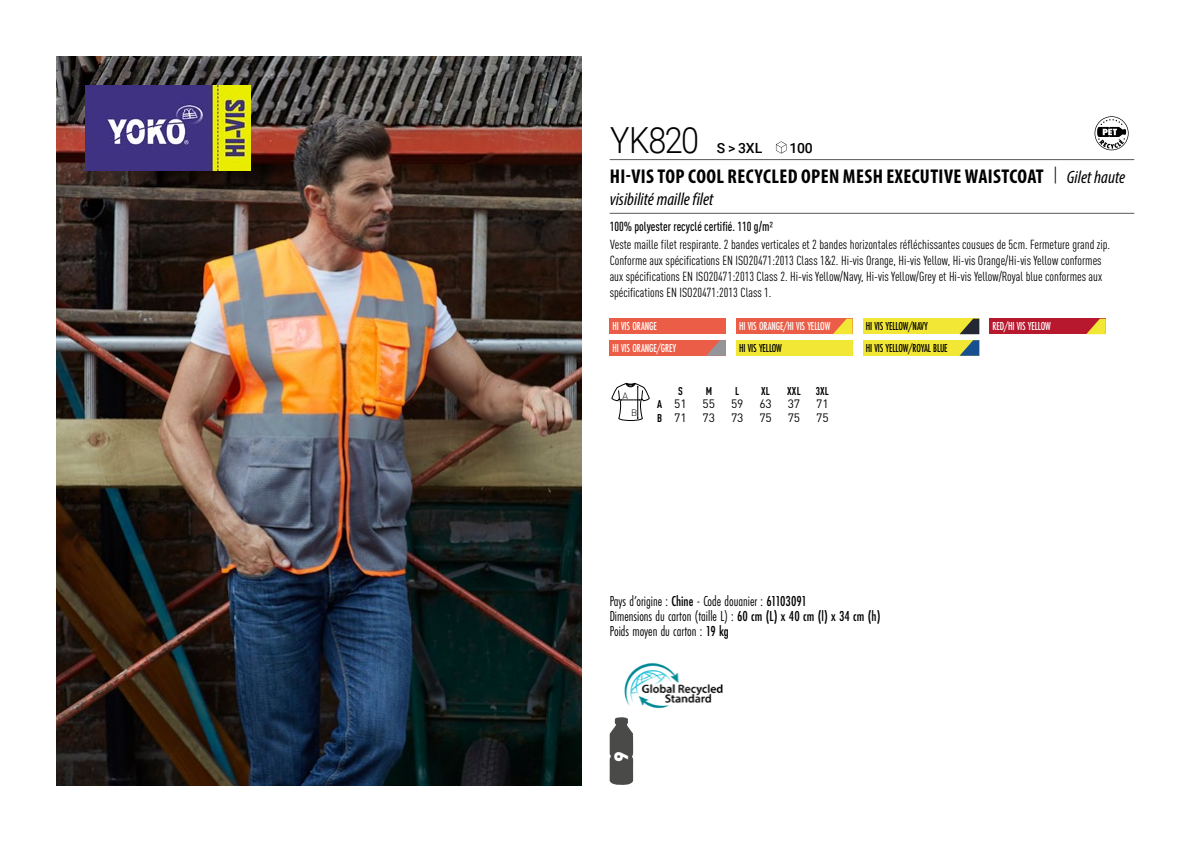
<style>
.page{position:relative;width:1191px;height:842px;background:#fff}
.page>*{position:absolute;margin:0;border:0;box-sizing:border-box;transform-origin:0 0}
.t1{font:300 36px "Roboto";letter-spacing:-.04em;color:#000;scale:.9 1}
.t2{font:700 condensed 20px "Myriad Pro";letter-spacing:.02em;color:#000}
.t3{font:900 19.2px "DIN Pro";color:#fff}
.t4{font:italic 18px "Myriad Variable Concept";color:#000}
.t5{font:15px "Futura PT Cond";color:#000;scale:.95 1}
.t6{font:500 14px "Roboto";letter-spacing:-.02em;color:#000}
.t7{font:condensed 13px/16px "DIN Pro";color:#000}
.grammage_2020{font:500 condensed 13px "DIN Pro";color:#000;scale:.95 1}
.Coloris_nuancier_blanc{font:500 12px "Futura PT Cond";letter-spacing:-.01em;color:#fff;scale:.9 1}
.Coloris_nuancier_blanc-2{font:500 12px "Futura PT Cond";letter-spacing:-.01em;color:#000;scale:.9 1}
._88_tailles_tab_maigre_2016{font:12px "DIN Pro";color:#000}
.Coloris_nuancier{font:500 12px "Futura PT Cond";letter-spacing:-.01em;color:#000;scale:.9 1}
._88_tailles_tab_maigre_2016-2{font:700 condensed 11.2px "DIN Pro";letter-spacing:.02em;color:#000;scale:.95 1}
.t8{font:300 9.2px "DIN";color:#000}
.s1{font-family:"Roboto Condensed";font-weight:300;font-stretch:normal}
.s2{font-family:"Myriad Variable Concept";font-weight:400;font-style:italic;font-stretch:normal;font-size:18px}
.s3{font-weight:700;font-stretch:condensed;font-size:11.2px}
.s4{font-weight:500}
</style>
<div class="page">
<img style="left:57px;top:57px;width:524px;height:728px">
<img style="left:85px;top:85px;width:166px;height:85px">
<svg style="left:1094px;top:116px;width:34px;height:34px"></svg>
<div style="left:609px;top:319px;width:117px;height:15px;background:#eb5d46"></div>
<div style="left:609px;top:340px;width:117px;height:16px;background:#eb5d46"></div>
<svg style="left:706px;top:340px;width:20px;height:16px"></svg>
<div style="left:736px;top:319px;width:116px;height:15px;background:#eb5d46"></div>
<svg style="left:833px;top:319px;width:19px;height:15px"></svg>
<div style="left:736px;top:340px;width:116px;height:16px;background:#f2e734"></div>
<div style="left:863px;top:319px;width:116px;height:15px;background:#f2e734"></div>
<svg style="left:960px;top:319px;width:19px;height:15px"></svg>
<div style="left:863px;top:340px;width:116px;height:16px;background:#f2e734"></div>
<svg style="left:959px;top:340px;width:20px;height:16px"></svg>
<div style="left:989px;top:319px;width:116px;height:15px;background:#b7182e"></div>
<svg style="left:1086px;top:319px;width:19px;height:15px"></svg>
<svg style="left:611px;top:383px;width:38px;height:38px"></svg>
<img style="left:624px;top:663px;width:99px;height:46px">
<svg style="left:609px;top:717px;width:24px;height:68px;background:#626261"></svg>
<hr style="left:609px;top:159px;width:525px;height:1px;background:#575756">
<hr style="left:609px;top:213px;width:525px;height:1px;background:#575756">
<svg style="left:776px;top:141px;width:10px;height:13px"></svg>
<p class="t1" style="left:610px;top:115px;width:100px">YK820</p>
<p class="t6" style="left:717px;top:138px;width:47px">S &gt; 3XL</p>
<p class="t6" style="left:789px;top:138px;width:25px">100</p>
<p class="t2" style="left:610px;top:163px;width:517px">HI-VIS TOP COOL RECYCLED OPEN MESH EXECUTIVE WAISTCOAT <span class="s1">|</span> <span class="s2">Gilet haute</span></p>
<p class="t4" style="left:609px;top:188px;width:105px">visibilité maille filet</p>
<p class="grammage_2020" style="left:609px;top:216px;width:173px">100% polyester recyclé certifié. 110 g/m2</p>
<p class="t7" style="left:609px;top:235px;width:502px">Veste maille filet respirante. 2 bandes verticales et 2 bandes horizontales réfléchissantes cousues de 5cm. Fermeture grand zip.<br>Conforme aux spécifications EN ISO20471:2013 Class 1&amp;2. Hi-vis Orange, Hi-vis Yellow, Hi-vis Orange/Hi-vis Yellow conformes aux spécifications EN ISO20471:2013 Class 2. Hi-vis Yellow/Navy, Hi-vis Yellow/Grey et Hi-vis Yellow/Royal blue conformes aux spécifications EN ISO20471:2013 Class 1.</p>
<p class="Coloris_nuancier_blanc" style="left:612px;top:319px;width:51px">HI VIS ORANGE</p>
<p class="Coloris_nuancier_blanc" style="left:612px;top:341px;width:72px">HI VIS ORANGE/GREY</p>
<p class="Coloris_nuancier_blanc" style="left:739px;top:319px;width:103px">HI VIS ORANGE/HI VIS YELLOW</p>
<p class="Coloris_nuancier" style="left:739px;top:341px;width:49px">HI VIS YELLOW</p>
<p class="t8" style="left:622px;top:390px;width:7px">A</p>
<p class="t8" style="left:631px;top:407px;width:8px">B</p>
<p class="_88_tailles_tab_maigre_2016-2" style="left:678px;top:382px;width:6px">S</p>
<p class="_88_tailles_tab_maigre_2016-2" style="left:705px;top:382px;width:8px">M</p>
<p class="_88_tailles_tab_maigre_2016-2" style="left:735px;top:382px;width:6px">L</p>
<p class="_88_tailles_tab_maigre_2016-2" style="left:761px;top:382px;width:11px">XL</p>
<p class="_88_tailles_tab_maigre_2016-2" style="left:787px;top:382px;width:16px">XXL</p>
<p class="_88_tailles_tab_maigre_2016-2" style="left:815px;top:382px;width:15px">3XL</p>
<p class="_88_tailles_tab_maigre_2016" style="left:657px;top:394px;width:31px"><span class="s3">A</span> 51</p>
<p class="_88_tailles_tab_maigre_2016" style="left:702px;top:394px;width:14px">55</p>
<p class="_88_tailles_tab_maigre_2016" style="left:731px;top:394px;width:14px">59</p>
<p class="_88_tailles_tab_maigre_2016" style="left:759px;top:394px;width:14px">63</p>
<p class="_88_tailles_tab_maigre_2016" style="left:787px;top:394px;width:14px">37</p>
<p class="_88_tailles_tab_maigre_2016" style="left:816px;top:394px;width:14px">71</p>
<p class="_88_tailles_tab_maigre_2016" style="left:657px;top:408px;width:31px"><span class="s3">B</span> 71</p>
<p class="_88_tailles_tab_maigre_2016" style="left:702px;top:408px;width:14px">73</p>
<p class="_88_tailles_tab_maigre_2016" style="left:731px;top:408px;width:14px">73</p>
<p class="_88_tailles_tab_maigre_2016" style="left:759px;top:408px;width:14px">75</p>
<p class="_88_tailles_tab_maigre_2016" style="left:787px;top:408px;width:14px">75</p>
<p class="_88_tailles_tab_maigre_2016" style="left:816px;top:408px;width:14px">75</p>
<p class="Coloris_nuancier_blanc-2" style="left:866px;top:319px;width:70px">HI VIS YELLOW/NAVY</p>
<p class="Coloris_nuancier_blanc-2" style="left:866px;top:341px;width:93px">HI VIS YELLOW/ROYAL BLUE</p>
<p class="Coloris_nuancier_blanc" style="left:992px;top:319px;width:66px">RED/HI VIS YELLOW</p>
<p class="t5" style="left:609px;top:592px;width:209px">Pays d’origine : <span class="s4">Chine</span> - Code douanier : <span class="s4">61103091</span></p>
<p class="t5" style="left:609px;top:607px;width:286px">Dimensions du carton (taille L) : <span class="s4">60 cm (L) x 40 cm (l) x 34 cm (h)</span></p>
<p class="t5" style="left:609px;top:622px;width:127px">Poids moyen du carton : <span class="s4">19 kg</span></p>
<p class="t3" style="left:605px;top:761px;width:12px;rotate:-90deg">9</p>
</div>
